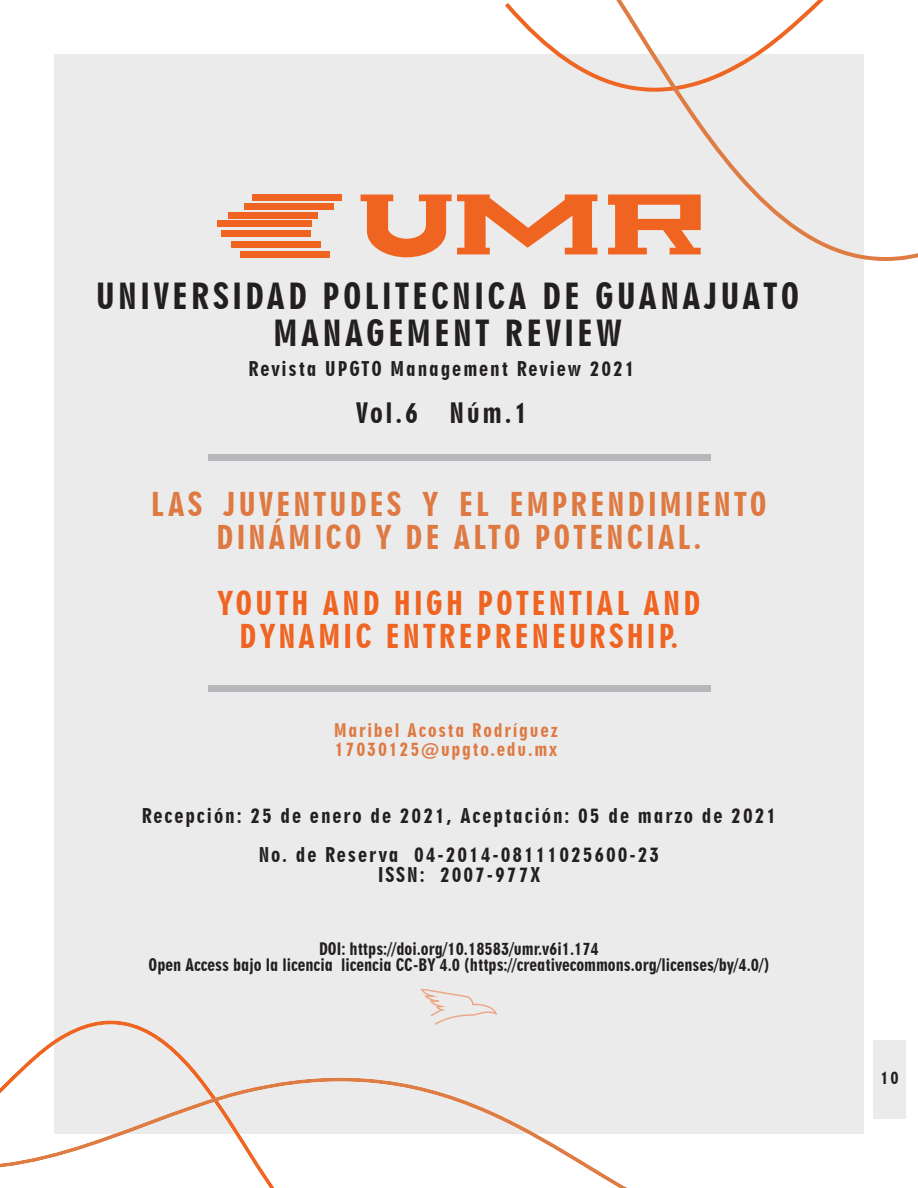
<style>
.page{position:relative;width:918px;height:1188px;background:#fff}
.page>*{position:absolute;margin:0;border:0;box-sizing:border-box;transform-origin:0 0}
.t1{font:34.5px "Geometric 706 BT Black Condensed B";letter-spacing:.1em;color:#231f20}
.t2{font:31.5px/33px "Geometric 706 BT Black Condensed B";letter-spacing:.1em;color:#de7942;text-align:center}
.t3{font:31.5px "Geometric 706 BT Black Condensed B";letter-spacing:.1em;color:#f06422}
.t4{font:27px "Geometric 706 BT Black Condensed B";letter-spacing:.1em;color:#231f20}
.t5{font:19.5px "Geometric 706 BT Black Condensed B";letter-spacing:.1em;color:#231f20}
.t6{font:18px "Geometric 706 BT Black Condensed B";letter-spacing:.1em;color:#de7942}
.t7{font:16.5px "Geometric 706 BT Black Condensed B";color:#231f20}
</style>
<div class="page">
<div style="left:873px;top:1040px;width:33px;height:79px;background:#ebebec"></div>
<div style="left:54px;top:54px;width:810px;height:1080px;background:#ebebec"></div>
<svg style="left:12px;top:1020px;width:188px;height:56px"></svg>
<svg style="left:457px;top:0;width:461px;height:261px"></svg>
<svg style="left:0;top:1076px;width:627px;height:112px"></svg>
<div style="left:208px;top:454px;width:502px;height:7px;background:#b6b7bb"></div>
<div style="left:208px;top:685px;width:502px;height:7px;background:#b6b7bb"></div>
<svg style="left:608px;top:195px;width:93px;height:59px"></svg>
<svg style="left:361px;top:195px;width:236px;height:62px"></svg>
<div style="left:252px;top:195px;width:89px;height:6px;background:#f06422"></div>
<div style="left:244px;top:203px;width:90px;height:7px;background:#f06422"></div>
<div style="left:229px;top:212px;width:89px;height:7px;background:#f06422"></div>
<div style="left:217px;top:220px;width:95px;height:7px;background:#f06422"></div>
<div style="left:221px;top:230px;width:90px;height:7px;background:#f06422"></div>
<div style="left:231px;top:241px;width:90px;height:7px;background:#f06422"></div>
<div style="left:240px;top:251px;width:89px;height:7px;background:#f06422"></div>
<svg style="left:421px;top:989px;width:76px;height:36px"></svg>
<p class="t1" style="left:96px;top:275px;width:704px">UNIVERSIDAD POLITECNICA DE GUANAJUATO</p>
<p class="t1" style="left:274px;top:313px;width:350px">MANAGEMENT REVIEW</p>
<p class="t5" style="left:249px;top:358px;width:388px">Revista UPGTO Management Review 2021</p>
<p class="t4" style="left:356px;top:397px;width:173px">Vol.6 Núm.1</p>
<p class="t2" style="left:151px;top:488px;width:617px">LAS JUVENTUDES Y EL EMPRENDIMIENTO<br>DINÁMICO Y DE ALTO POTENCIAL.</p>
<p class="t3" style="left:218px;top:584px;width:484px">YOUTH AND HIGH POTENTIAL AND</p>
<p class="t3" style="left:240px;top:617px;width:440px">DYNAMIC ENTREPRENEURSHIP.</p>
<p class="t6" style="left:334px;top:719px;width:225px">Maribel Acosta Rodríguez</p>
<p class="t6" style="left:335px;top:739px;width:224px">17030125@upgto.edu.mx</p>
<p class="t5" style="left:142px;top:804px;width:636px">Recepción: 25 de enero de 2021, Aceptación: 05 de marzo de 2021</p>
<p class="t5" style="left:259px;top:843px;width:402px">No. de Reserva 04-2014-08111025600-23</p>
<p class="t5" style="left:378px;top:863px;width:163px">ISSN: 2007-977X</p>
<p class="t7" style="left:319px;top:939px;width:281px">DOI: https://doi.org/10.18583/umr.v6i1.174</p>
<p class="t7" style="left:149px;top:955px;width:622px">Open Access bajo la licencia licencia CC-BY 4.0 (https://creativecommons.org/licenses/by/4.0/)</p>
<p class="t7" style="left:881px;top:1068px;width:20px">10</p>
</div>
